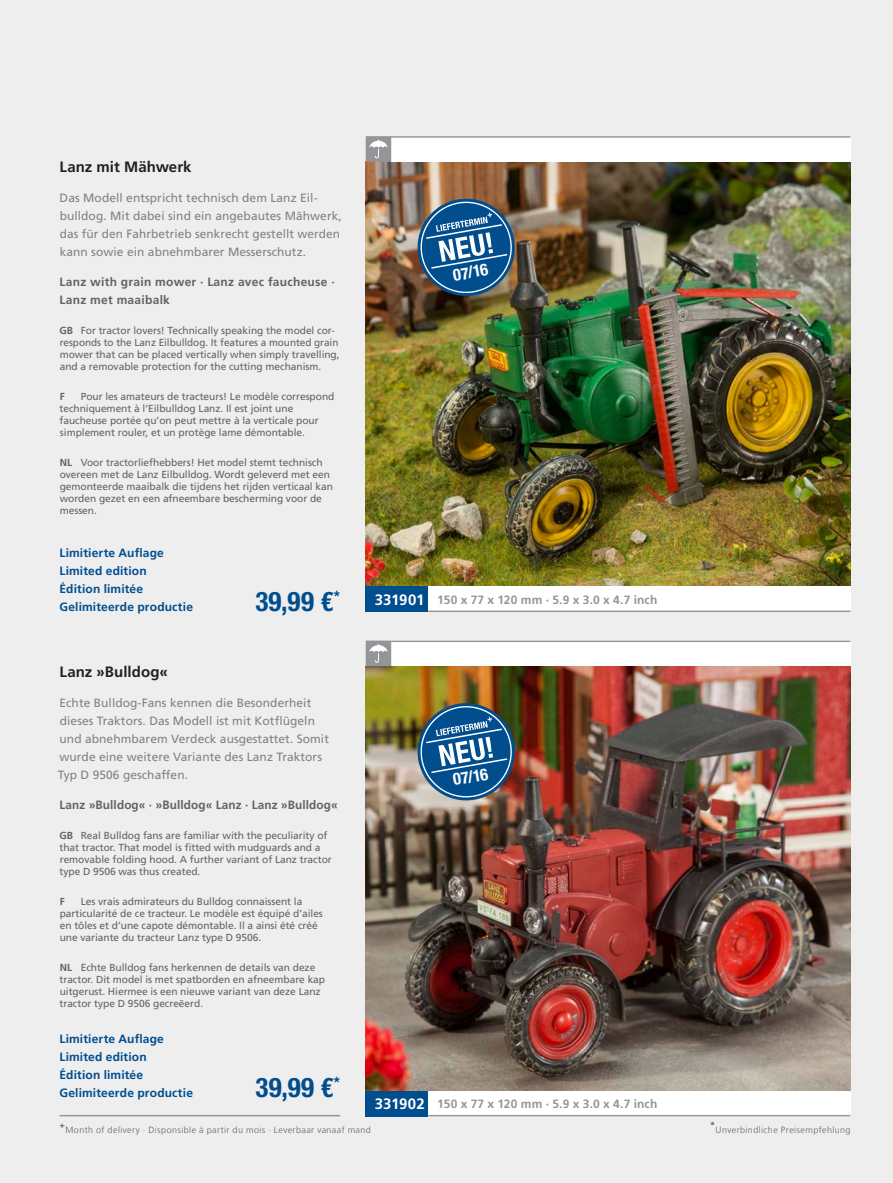
<style>
.page{position:relative;width:893px;height:1183px;background:#fff}
.page>*{position:absolute;margin:0;border:0;box-sizing:border-box;transform-origin:0 0}
.t1{font:700 condensed 27px "Helvetica Neue LT Std";letter-spacing:.015em;color:#004e8e}
.t2{font:700 condensed 16.5px "Helvetica Neue LT Std";color:#fff}
.t3{font:700 15px "Frutiger LT Com";letter-spacing:.005em;color:#231f20}
.t4{font:700 15px "Frutiger LT Com";letter-spacing:-.005em;color:#fff}
.t5{font:12px/18px "Frutiger LT Com";letter-spacing:.005em;color:#808285}
.t6{font:700 12px/18px "Frutiger LT Com";letter-spacing:.015em;color:#004e8e}
.t7{font:700 12px/18px "Frutiger LT Com";letter-spacing:.02em;color:#636366}
.t8{font:700 12px "Frutiger LT Com";letter-spacing:.01em;color:#939598}
.t9{font:10.2px/12px "Frutiger LT Com";letter-spacing:-.005em;color:#636366}
.t10{font:700 10.2px "Frutiger LT Com";color:#636366}
.t11{font:300 9px "Frutiger LT Com";letter-spacing:.045em;color:#636366}
.t12{font:700 9px "Frutiger LT Com";color:#636366}
.s1{font-weight:700}
</style>
<div class="page">
<div style="left:0;top:0;width:893px;height:1182px;background:#eeeeef"></div>
<hr style="left:60px;top:1114px;width:280px;height:2px;background:#939598">
<img style="left:366px;top:162px;width:484px;height:424px">
<img style="left:366px;top:666px;width:484px;height:424px">
<div style="left:366px;top:586px;width:68px;height:26px;background:#004e8e"></div>
<div style="left:366px;top:1090px;width:68px;height:26px;background:#004e8e"></div>
<div style="left:428px;top:586px;width:422px;height:26px;background:#fff"></div>
<div style="left:428px;top:1090px;width:422px;height:26px;background:#fff"></div>
<hr style="left:428px;top:610px;width:422px;height:2px;background:#939598">
<hr style="left:428px;top:1114px;width:422px;height:2px;background:#939598">
<svg style="left:418px;top:199px;width:97px;height:97px;background:#426d90"></svg>
<img style="left:418px;top:703px;width:97px;height:97px">
<div style="left:391px;top:136px;width:459px;height:26px;background:#fff"></div>
<hr style="left:391px;top:136px;width:459px;height:2px;background:#939598">
<div style="left:391px;top:640px;width:459px;height:26px;background:#fff"></div>
<hr style="left:391px;top:640px;width:459px;height:2px;background:#939598">
<svg style="left:366px;top:136px;width:25px;height:26px"></svg>
<svg style="left:366px;top:640px;width:25px;height:26px"></svg>
<h3 class="t3" style="left:60px;top:158px;width:134px">Lanz mit Mähwerk</h3>
<p class="t5" style="left:60px;top:189px;width:284px">Das Modell entspricht technisch dem Lanz Eil&shy;bulldog. Mit dabei sind ein angebautes Mähwerk, das für den Fahrbetrieb senkrecht gestellt werden kann sowie ein abnehmbarer Messerschutz.</p>
<p class="t7" style="left:60px;top:273px;width:277px">Lanz with grain mower · Lanz avec faucheuse ·<br>Lanz met maaibalk</p>
<p class="t9" style="left:60px;top:325px;width:282px"><span class="s1">GB</span> For tractor lovers! Technically speaking the model cor&shy;responds to the Lanz Eilbulldog. It features a mounted grain mower that can be placed vertically when simply travelling, and a removable protection for the cutting mechanism.</p>
<p class="t10" style="left:60px;top:391px;width:7px">F</p>
<p class="t9" style="left:60px;top:391px;width:276px;text-indent:21px">Pour les amateurs de tracteurs! Le modèle correspond techniquement à l’Eilbulldog Lanz. Il est joint une faucheuse portée qu’on peut mettre à la verticale pour simplement rouler, et un protège lame démontable.</p>
<p class="t9" style="left:60px;top:457px;width:275px"><span class="s1">NL</span> Voor tractorliefhebbers! Het model stemt technisch overeen met de Lanz Eilbulldog. Wordt geleverd met een gemonteerde maaibalk die tijdens het rijden verticaal kan worden gezet en een afneembare bescherming voor de messen.</p>
<p class="t6" style="left:60px;top:543px;width:135px">Limitierte Auflage<br>Limited edition<br>Édition limitée<br>Gelimiteerde productie</p>
<h1 class="t1" style="left:255px;top:584px;width:86px">39,99 €<sup>*</sup></h1>
<h2 class="t2" style="left:451px;top:265px;width:37px;rotate:-10deg">07/16</h2>
<h3 class="t4" style="left:375px;top:590px;width:51px">331901</h3>
<p class="t8" style="left:437px;top:592px;width:222px">150 x 77 x 120 mm · 5.9 x 3.0 x 4.7 inch</p>
<h3 class="t3" style="left:60px;top:662px;width:110px">Lanz »Bulldog«</h3>
<p class="t5" style="left:58px;top:693px;width:273px">Echte Bulldog-Fans kennen die Besonderheit dieses Traktors. Das Modell ist mit Kotflügeln und abnehmbarem Verdeck ausgestattet. Somit wurde eine weitere Variante des Lanz Traktors Typ D 9506 geschaffen.</p>
<p class="t7" style="left:60px;top:795px;width:280px">Lanz »Bulldog« · »Bulldog« Lanz · Lanz »Bulldog«</p>
<p class="t9" style="left:60px;top:829px;width:274px"><span class="s1">GB</span> Real Bulldog fans are familiar with the peculiarity of that tractor. That model is fitted with mudguards and a removable folding hood. A further variant of Lanz tractor type D 9506 was thus created.</p>
<p class="t10" style="left:60px;top:895px;width:7px">F</p>
<p class="t9" style="left:60px;top:895px;width:265px;text-indent:21px">Les vrais admirateurs du Bulldog connaissent la particularité de ce tracteur. Le modèle est équipé d’ailes en tôles et d’une capote démontable. Il a ainsi été créé une variante du tracteur Lanz type D 9506.</p>
<p class="t9" style="left:60px;top:961px;width:267px"><span class="s1">NL</span> Echte Bulldog fans herkennen de details van deze tractor. Dit model is met spatborden en afneembare kap uitgerust. Hiermee is een nieuwe variant van deze Lanz tractor type D 9506 gecreëerd.</p>
<p class="t6" style="left:60px;top:1029px;width:135px">Limitierte Auflage<br>Limited edition<br>Édition limitée<br>Gelimiteerde productie</p>
<h1 class="t1" style="left:256px;top:1070px;width:86px">39,99 €<sup>*</sup></h1>
<h3 class="t4" style="left:375px;top:1094px;width:51px">331902</h3>
<p class="t12" style="left:60px;top:1119px;width:7px">+</p>
<p class="t11" style="left:65px;top:1124px;width:307px">Month of delivery · Disponsible à partir du mois · Leverbaar vanaaf mand</p>
<h2 class="t2" style="left:451px;top:769px;width:37px;rotate:-10deg">07/16</h2>
<p class="t8" style="left:437px;top:1096px;width:222px">150 x 77 x 120 mm · 5.9 x 3.0 x 4.7 inch</p>
<p class="t12" style="left:710px;top:1119px;width:7px">*</p>
<p class="t11" style="left:716px;top:1124px;width:136px">Unverbindliche Preisempfehlung</p>
</div>
